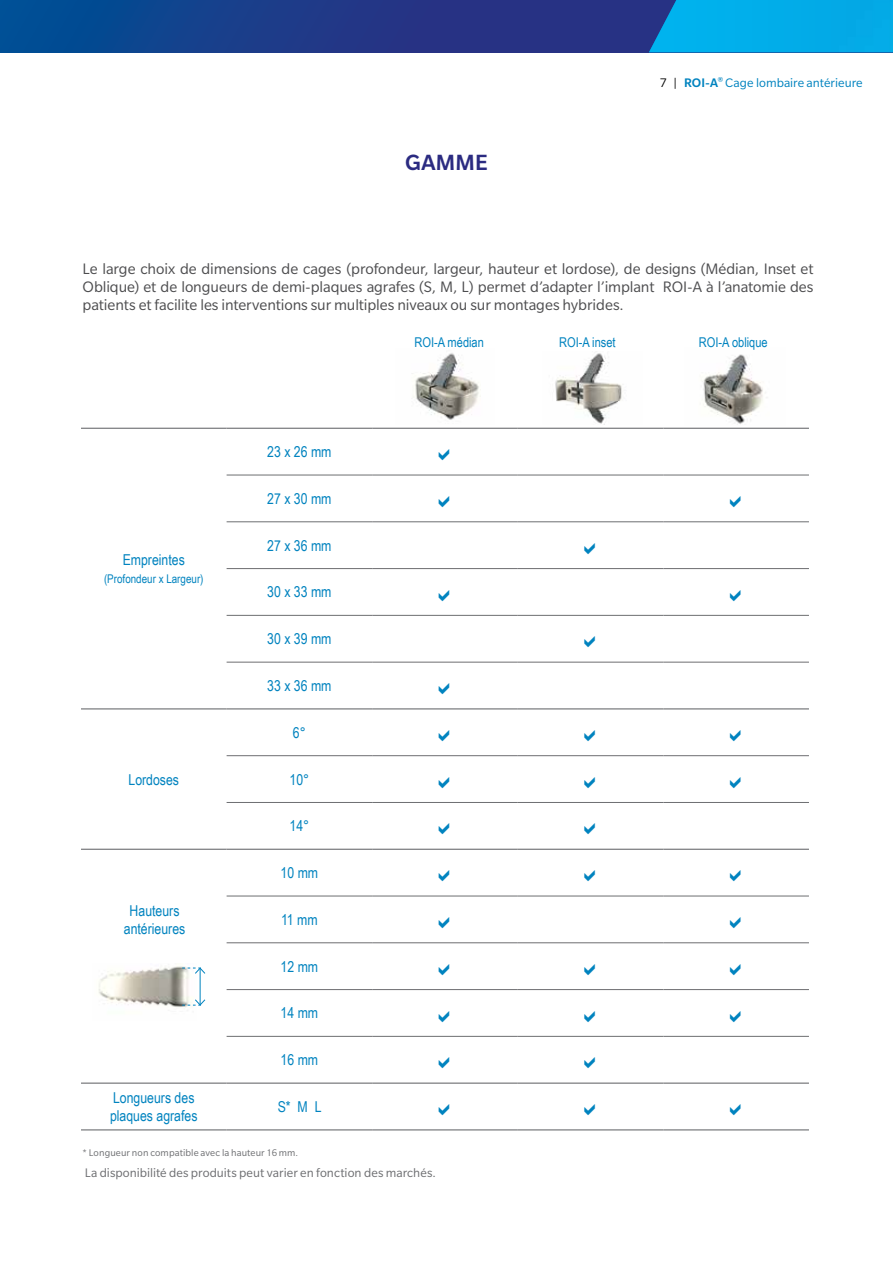
<style>
.page{position:relative;width:893px;height:1263px;background:#fff}
.page>*{position:absolute;margin:0;border:0;box-sizing:border-box;transform-origin:0 0}
.t1{font:500 24px "Slate Pro";letter-spacing:.01em;color:#2b2b81}
.t2{font:16.5px/18px "Slate Pro";letter-spacing:-.005em;color:#4d4d4f;text-align:justify}
.t3{font:15px/18px "Arial Narrow";color:#0083bf;text-align:center}
.t4{font:13.5px "Slate Pro";letter-spacing:.005em;color:#6d6e71}
.t5{font:13.5px "Arial Narrow";color:#0083bf}
.t6{font:13.5px "Slate Pro";color:#0083bf}
.t7{font:12px "Arial Narrow";color:#0083bf}
.t8{font:10.5px "Slate Pro";letter-spacing:.01em;color:#6d6e71}
.s1{color:#000}
.s2{font-weight:500}
</style>
<div class="page">
<svg style="left:0;top:0;width:649px;height:52px;background:#1a3b89"></svg>
<div style="left:649px;top:0;width:244px;height:52px;background:#02ade9"></div>
<img style="left:98px;top:966px;width:92px;height:42px">
<hr style="left:200px;top:968px;width:1px;height:37px;background:#0083bf">
<svg style="left:182px;top:967px;width:24px;height:7px"></svg>
<svg style="left:182px;top:999px;width:24px;height:7px"></svg>
<hr style="left:227px;top:475px;width:145px;height:1px;background:#6d6e71">
<hr style="left:372px;top:475px;width:146px;height:1px;background:#6d6e71">
<hr style="left:518px;top:475px;width:145px;height:1px;background:#6d6e71">
<hr style="left:663px;top:475px;width:146px;height:1px;background:#6d6e71">
<hr style="left:227px;top:521px;width:145px;height:1px;background:#6d6e71">
<hr style="left:372px;top:521px;width:146px;height:1px;background:#6d6e71">
<hr style="left:518px;top:521px;width:145px;height:1px;background:#6d6e71">
<hr style="left:663px;top:521px;width:146px;height:1px;background:#6d6e71">
<hr style="left:227px;top:568px;width:145px;height:1px;background:#6d6e71">
<hr style="left:372px;top:568px;width:146px;height:1px;background:#6d6e71">
<hr style="left:518px;top:568px;width:145px;height:1px;background:#6d6e71">
<hr style="left:663px;top:568px;width:146px;height:1px;background:#6d6e71">
<hr style="left:227px;top:615px;width:145px;height:1px;background:#6d6e71">
<hr style="left:372px;top:615px;width:146px;height:1px;background:#6d6e71">
<hr style="left:518px;top:615px;width:145px;height:1px;background:#6d6e71">
<hr style="left:663px;top:615px;width:146px;height:1px;background:#6d6e71">
<hr style="left:227px;top:755px;width:145px;height:1px;background:#6d6e71">
<hr style="left:372px;top:755px;width:146px;height:1px;background:#6d6e71">
<hr style="left:518px;top:755px;width:145px;height:1px;background:#6d6e71">
<hr style="left:663px;top:755px;width:146px;height:1px;background:#6d6e71">
<hr style="left:227px;top:896px;width:145px;height:1px;background:#6d6e71">
<hr style="left:372px;top:896px;width:146px;height:1px;background:#6d6e71">
<hr style="left:518px;top:896px;width:145px;height:1px;background:#6d6e71">
<hr style="left:663px;top:896px;width:146px;height:1px;background:#6d6e71">
<hr style="left:227px;top:942px;width:145px;height:1px;background:#6d6e71">
<hr style="left:372px;top:942px;width:146px;height:1px;background:#6d6e71">
<hr style="left:518px;top:942px;width:145px;height:1px;background:#6d6e71">
<hr style="left:663px;top:942px;width:146px;height:1px;background:#6d6e71">
<hr style="left:227px;top:989px;width:145px;height:1px;background:#6d6e71">
<hr style="left:372px;top:989px;width:146px;height:1px;background:#6d6e71">
<hr style="left:518px;top:989px;width:145px;height:1px;background:#6d6e71">
<hr style="left:663px;top:989px;width:146px;height:1px;background:#6d6e71">
<hr style="left:81px;top:1129px;width:146px;height:1px;background:#6d6e71">
<hr style="left:227px;top:1129px;width:145px;height:1px;background:#6d6e71">
<hr style="left:372px;top:1129px;width:146px;height:1px;background:#6d6e71">
<hr style="left:518px;top:1129px;width:145px;height:1px;background:#6d6e71">
<hr style="left:663px;top:1129px;width:146px;height:1px;background:#6d6e71">
<hr style="left:81px;top:428px;width:146px;height:1px;background:#6d6e71">
<hr style="left:227px;top:428px;width:145px;height:1px;background:#6d6e71">
<hr style="left:372px;top:428px;width:146px;height:1px;background:#6d6e71">
<hr style="left:518px;top:428px;width:145px;height:1px;background:#6d6e71">
<hr style="left:663px;top:428px;width:146px;height:1px;background:#6d6e71">
<hr style="left:227px;top:662px;width:145px;height:1px;background:#6d6e71">
<hr style="left:372px;top:662px;width:146px;height:1px;background:#6d6e71">
<hr style="left:518px;top:662px;width:145px;height:1px;background:#6d6e71">
<hr style="left:663px;top:662px;width:146px;height:1px;background:#6d6e71">
<hr style="left:81px;top:708px;width:146px;height:1px;background:#6d6e71">
<hr style="left:227px;top:708px;width:145px;height:1px;background:#6d6e71">
<hr style="left:372px;top:708px;width:146px;height:1px;background:#6d6e71">
<hr style="left:518px;top:708px;width:145px;height:1px;background:#6d6e71">
<hr style="left:663px;top:708px;width:146px;height:1px;background:#6d6e71">
<hr style="left:227px;top:802px;width:145px;height:1px;background:#6d6e71">
<hr style="left:372px;top:802px;width:146px;height:1px;background:#6d6e71">
<hr style="left:518px;top:802px;width:145px;height:1px;background:#6d6e71">
<hr style="left:663px;top:802px;width:146px;height:1px;background:#6d6e71">
<hr style="left:81px;top:849px;width:146px;height:1px;background:#6d6e71">
<hr style="left:227px;top:849px;width:145px;height:1px;background:#6d6e71">
<hr style="left:372px;top:849px;width:146px;height:1px;background:#6d6e71">
<hr style="left:518px;top:849px;width:145px;height:1px;background:#6d6e71">
<hr style="left:663px;top:849px;width:146px;height:1px;background:#6d6e71">
<hr style="left:227px;top:1036px;width:145px;height:1px;background:#6d6e71">
<hr style="left:372px;top:1036px;width:146px;height:1px;background:#6d6e71">
<hr style="left:518px;top:1036px;width:145px;height:1px;background:#6d6e71">
<hr style="left:663px;top:1036px;width:146px;height:1px;background:#6d6e71">
<hr style="left:81px;top:1082px;width:146px;height:2px;background:#6d6e71">
<hr style="left:227px;top:1082px;width:145px;height:2px;background:#6d6e71">
<hr style="left:372px;top:1082px;width:146px;height:2px;background:#6d6e71">
<hr style="left:518px;top:1082px;width:145px;height:2px;background:#6d6e71">
<hr style="left:663px;top:1082px;width:146px;height:2px;background:#6d6e71">
<img style="left:412px;top:353px;width:69px;height:67px">
<img style="left:555px;top:351px;width:67px;height:73px">
<img style="left:702px;top:354px;width:61px;height:70px">
<h1 class="t1" style="left:405px;top:149px;width:84px">GAMME</h1>
<p class="t6" style="left:660px;top:76px;width:204px"><span class="s1">7 |</span> <span class="s2">ROI-A</span><sup>®</sup> Cage lombaire antérieure</p>
<p class="t2" style="left:83px;top:259px;width:732px">Le large choix de dimensions de cages (profondeur, largeur, hauteur et lordose), de designs (Médian, Inset et Oblique) et de longueurs de demi-plaques agrafes (S, M, L) permet d’adapter l’implant ROI-A à l’anatomie des patients et facilite les interventions sur multiples niveaux ou sur montages hybrides.</p>
<p class="t3" style="left:123px;top:550px;width:64px">Empreintes</p>
<p class="t7" style="left:104px;top:570px;width:101px">(Profondeur x Largeur)</p>
<p class="t3" style="left:128px;top:770px;width:52px">Lordoses</p>
<p class="t3" style="left:124px;top:901px;width:63px">Hauteurs antérieures</p>
<p class="t3" style="left:267px;top:442px;width:66px">23 x 26 mm</p>
<p class="t3" style="left:267px;top:489px;width:66px">27 x 30 mm</p>
<p class="t3" style="left:267px;top:536px;width:66px">27 x 36 mm</p>
<p class="t3" style="left:267px;top:583px;width:66px">30 x 33 mm</p>
<p class="t3" style="left:267px;top:629px;width:66px">30 x 39 mm</p>
<p class="t3" style="left:267px;top:676px;width:66px">33 x 36 mm</p>
<p class="t3" style="left:293px;top:723px;width:14px">6°</p>
<p class="t3" style="left:290px;top:770px;width:21px">10°</p>
<p class="t3" style="left:290px;top:816px;width:21px">14°</p>
<p class="t3" style="left:281px;top:863px;width:39px">10 mm</p>
<p class="t3" style="left:281px;top:910px;width:38px">11 mm</p>
<p class="t3" style="left:281px;top:957px;width:39px">12 mm</p>
<p class="t3" style="left:281px;top:1003px;width:39px">14 mm</p>
<p class="t3" style="left:281px;top:1050px;width:39px">16 mm</p>
<p class="t3" style="left:110px;top:1088px;width:89px;text-align:left">Longueurs des plaques agrafes</p>
<p class="t3" style="left:278px;top:1097px;width:45px">S* M L</p>
<p class="t5" style="left:414px;top:332px;width:71px">ROI-A médian</p>
<p class="t5" style="left:559px;top:332px;width:58px">ROI-A inset</p>
<p class="t5" style="left:699px;top:332px;width:70px">ROI-A oblique</p>
<p class="t8" style="left:83px;top:1147px;width:217px">* Longueur non compatible avec la hauteur 16 mm.</p>
<p class="t4" style="left:85px;top:1165px;width:353px">La disponibilité des produits peut varier en fonction des marchés.</p>
</div>
